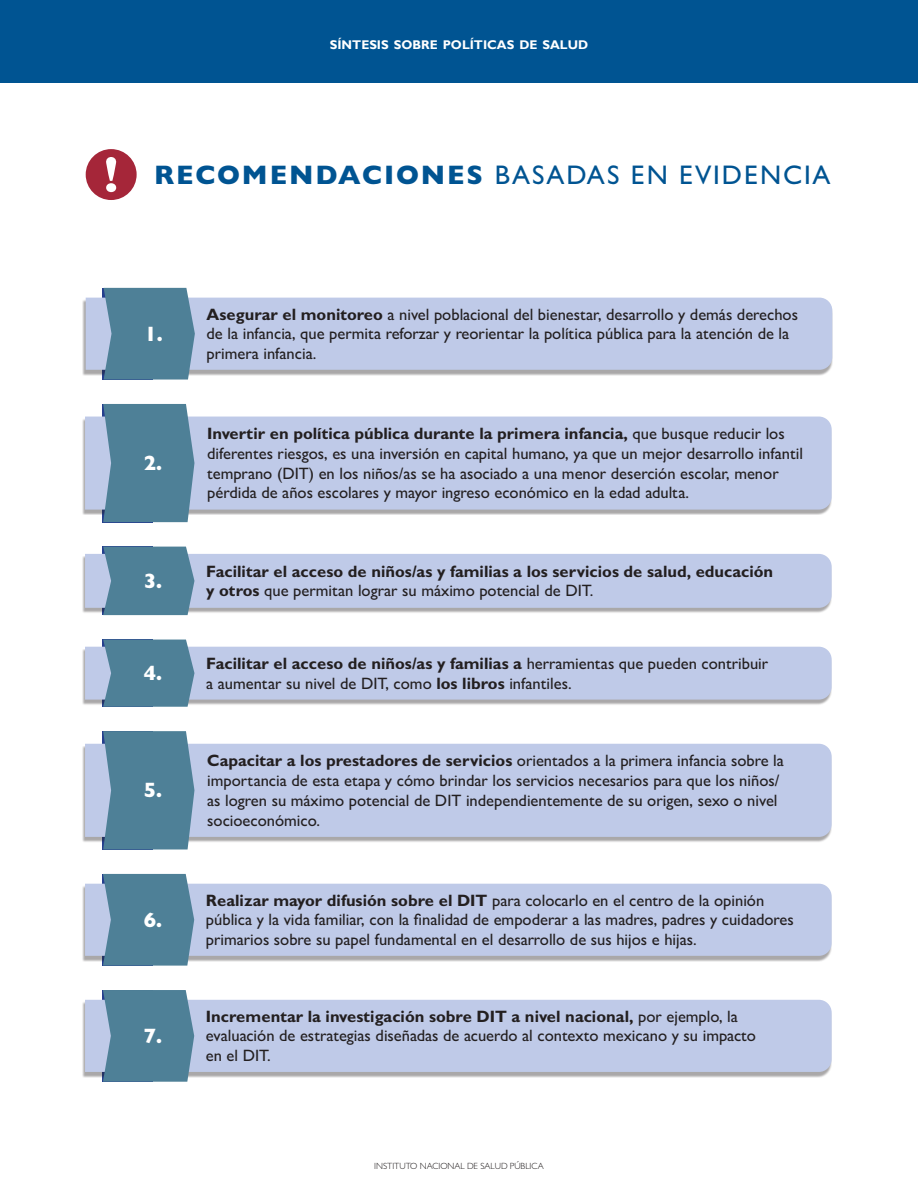
<style>
.page{position:relative;width:918px;height:1188px;background:#fff}
.page>*{position:absolute;margin:0;border:0;box-sizing:border-box;transform-origin:0 0}
.subtitulos{font:500 27px "Gill Sans";letter-spacing:.07em;color:#005492}
.CT_bandera_primer_pa{font:800 21px "Gill Sans";color:#fff}
.Balazos{font:500 16.5px/19.8px "Gill Sans";color:#231f20}
.Balazos-2{font:700 16.5px/19.8px "Gill Sans";color:#231f20}
.t1{font:700 12.6px "Gill Sans";color:#fff}
.t2{font:300 9px "Gill Sans";color:#231f20}
.s1{font-weight:800}
.s2{font-weight:700}
.s3{font-weight:500}
</style>
<div class="page">
<div style="left:0;top:0;width:918px;height:82px;background:#005492"></div>
<div style="left:82px;top:300px;width:751px;height:76px;background:#231f20;opacity:.39"></div>
<div style="left:86px;top:298px;width:746px;height:72px;background:#bfcae8"></div>
<svg style="left:104px;top:288px;width:91px;height:92px;background:#58869d"></svg>
<div style="left:82px;top:419px;width:750px;height:96px;background:#231f20;opacity:.39"></div>
<div style="left:85px;top:417px;width:747px;height:93px;background:#bfcae8"></div>
<svg style="left:103px;top:404px;width:91px;height:118px;background:#57869d"></svg>
<svg style="left:85px;top:547px;width:747px;height:68px;background:#b9c6de"></svg>
<svg style="left:85px;top:640px;width:747px;height:67px;background:#b9c6de"></svg>
<div style="left:82px;top:746px;width:750px;height:96px;background:#231f20;opacity:.39"></div>
<div style="left:85px;top:744px;width:747px;height:93px;background:#bfcae8"></div>
<svg style="left:103px;top:731px;width:91px;height:119px;background:#58869d"></svg>
<div style="left:82px;top:886px;width:750px;height:76px;background:#231f20;opacity:.39"></div>
<div style="left:85px;top:884px;width:747px;height:72px;background:#bfcae8"></div>
<svg style="left:103px;top:874px;width:91px;height:92px;background:#57869d"></svg>
<div style="left:82px;top:1002px;width:750px;height:76px;background:#231f20;opacity:.39"></div>
<div style="left:85px;top:1000px;width:747px;height:72px;background:#bfcae8"></div>
<svg style="left:103px;top:990px;width:91px;height:92px;background:#57869d"></svg>
<div style="left:86px;top:149px;width:51px;height:51px;background:#a52639;border-radius:50%"></div>
<svg style="left:106px;top:157px;width:11px;height:35px"></svg>
<p class="t1" style="left:330px;top:37px;width:260px">SÍNTESIS SOBRE POLÍTICAS DE SALUD</p>
<p class="subtitulos" style="left:154px;top:159px;width:678px"><span class="s1">RECOMENDACIONES</span> BASADAS EN EVIDENCIA</p>
<p class="CT_bandera_primer_pa" style="left:144px;top:321px;width:20px">1.</p>
<p class="CT_bandera_primer_pa" style="left:144px;top:451px;width:20px">2.</p>
<p class="CT_bandera_primer_pa" style="left:144px;top:569px;width:20px">3.</p>
<p class="CT_bandera_primer_pa" style="left:144px;top:661px;width:20px">4.</p>
<p class="CT_bandera_primer_pa" style="left:144px;top:778px;width:20px">5.</p>
<p class="CT_bandera_primer_pa" style="left:144px;top:908px;width:20px">6.</p>
<p class="CT_bandera_primer_pa" style="left:144px;top:1024px;width:20px">7.</p>
<p class="Balazos" style="left:207px;top:304px;width:593px"><span class="s2">Asegurar el monitoreo</span> a nivel poblacional del bienestar, desarrollo y demás derechos de la infancia, que permita reforzar y reorientar la política pública para la atención de la primera infancia.</p>
<p class="Balazos" style="left:207px;top:423px;width:597px"><span class="s2">Invertir en política pública durante la primera infancia,</span> que busque reducir los diferentes riesgos, es una inversión en capital humano, ya que un mejor desarrollo infantil temprano (DIT) en los niños/as se ha asociado a una menor deserción escolar, menor pérdida de años escolares y mayor ingreso económico en la edad adulta.</p>
<p class="Balazos-2" style="left:206px;top:561px;width:569px">Facilitar el acceso de niños/as y familias a los servicios de salud, educación y otros <span class="s3">que permitan lograr su máximo potencial de DIT.</span></p>
<p class="Balazos" style="left:206px;top:653px;width:564px"><span class="s2">Facilitar el acceso de niños/as y familias a</span> herramientas que pueden contribuir a aumentar su nivel de DIT, como <span class="s2">los libros</span> infantiles.</p>
<p class="Balazos" style="left:207px;top:751px;width:578px"><span class="s2">Capacitar a los prestadores de servicios</span> orientados a la primera infancia sobre la importancia de esta etapa y cómo brindar los servicios necesarios para que los niños/ as logren su máximo potencial de DIT independientemente de su origen, sexo o nivel socioeconómico.</p>
<p class="Balazos" style="left:206px;top:890px;width:589px"><span class="s2">Realizar mayor difusión sobre el DIT</span> para colocarlo en el centro de la opinión pública y la vida familiar, con la finalidad de empoderar a las madres, padres y cuidadores primarios sobre su papel fundamental en el desarrollo de sus hijos e hijas.</p>
<p class="Balazos" style="left:206px;top:1006px;width:552px"><span class="s2">Incrementar la investigación sobre DIT a nivel nacional,</span> por ejemplo, la evaluación de estrategias diseñadas de acuerdo al contexto mexicano y su impacto</p>
<p class="Balazos" style="left:206px;top:1046px;width:66px">en el DIT.</p>
<p class="t2" style="left:374px;top:1160px;width:171px">INSTITUTO NACIONAL DE SALUD PÚBLICA</p>
</div>
